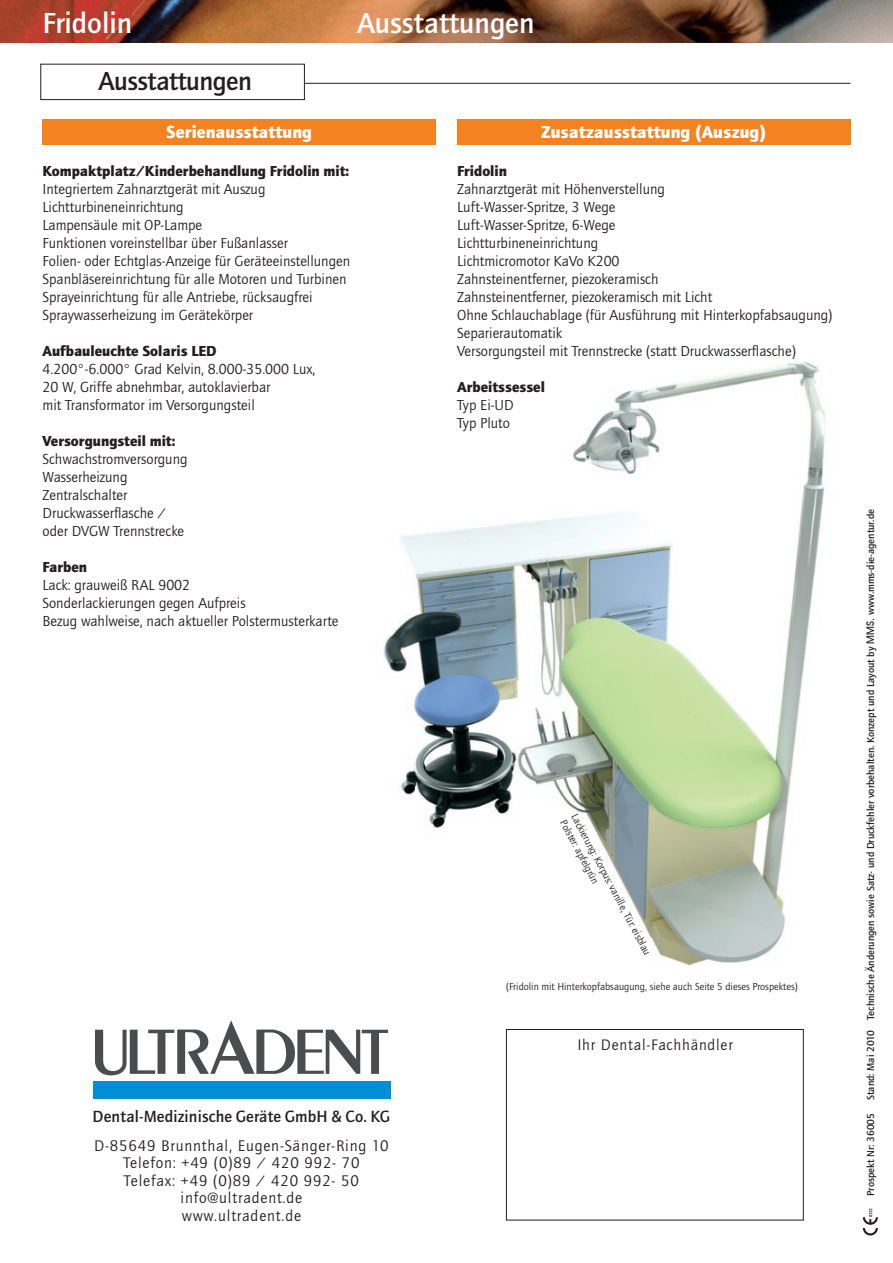
<style>
.page{position:relative;width:893px;height:1263px;background:#fff}
.page>*{position:absolute;margin:0;border:0;box-sizing:border-box;transform-origin:0 0}
.t1{font:500 30px "Quay Sans";color:#fff}
.t2{font:500 27px "Quay Sans";letter-spacing:-.02em;color:#231f20}
.t3{font:900 18px "Quay Sans";color:#fff}
.t4{font:500 16.8px "Quay Sans";letter-spacing:.01em;color:#231f20}
.t5{font:15.9px/17.5px "Quay Sans";letter-spacing:.05em;color:#231f20;text-align:center}
.t6{font:15.75px "Quay Sans";letter-spacing:.05em;color:#231f20}
.t7{font:15px/18px "Quay Sans";color:#231f20}
.t8{font:900 15px "Quay Sans";color:#231f20}
.t9{font:500 10.5px "Quay Sans";color:#231f20}
.t10{font:10.5px/12.6px "Quay Sans";color:#231f20}
.s1{font-family:"Avant Garde IT Cby BT"}
</style>
<div class="page">
<img style="left:383px;top:361px;width:443px;height:605px">
<img style="left:0;top:0;width:893px;height:43px">
<svg style="left:95px;top:1020px;width:293px;height:55px"></svg>
<div style="left:93px;top:1081px;width:297px;height:18px;background:#008fd5"></div>
<svg style="left:863px;top:1209px;width:15px;height:26px"></svg>
<div style="left:506px;top:1029px;width:298px;height:191px;border:1px solid #231f20"></div>
<hr style="left:43px;top:83px;width:807px;height:1px;background:#231f20">
<div style="left:41px;top:64px;width:263px;height:36px;background:#fff"></div>
<div style="left:40px;top:64px;width:265px;height:36px;border:1px solid #231f20"></div>
<div style="left:43px;top:119px;width:393px;height:26px;background:#f58220"></div>
<div style="left:457px;top:119px;width:393px;height:26px;background:#f58220"></div>
<h1 class="t1" style="left:43px;top:7px;width:91px">Fridolin</h1>
<h1 class="t1" style="left:357px;top:7px;width:179px">Ausstattungen</h1>
<h2 class="t2" style="left:99px;top:66px;width:155px">Ausstattungen</h2>
<p class="t3" style="left:166px;top:121px;width:147px">Serienausstattung</p>
<p class="t3" style="left:541px;top:121px;width:227px">Zusatzausstattung (Auszug)</p>
<p class="t8" style="left:43px;top:162px;width:308px">Kompaktplatz/Kinderbehandlung Fridolin mit:</p>
<p class="t7" style="left:43px;top:180px;width:309px">Integriertem Zahnarztgerät mit Auszug Lichtturbineneinrichtung<br>Lampensäule mit OP-Lampe<br>Funktionen voreinstellbar über Fußanlasser<br>Folien- oder Echtglas-Anzeige für Geräteeinstellungen Spanbläsereinrichtung für alle Motoren und Turbinen Sprayeinrichtung für alle Antriebe, rücksaugfrei Spraywasserheizung im Gerätekörper</p>
<p class="t8" style="left:43px;top:342px;width:176px">Aufbauleuchte Solaris LED</p>
<p class="t7" style="left:43px;top:360px;width:274px">4.200°-6.000° Grad Kelvin, 8.000-35.000 Lux,<br>20 W, Griffe abnehmbar, autoklavierbar<br>mit Transformator im Versorgungsteil</p>
<p class="t8" style="left:43px;top:432px;width:134px">Versorgungsteil mit:</p>
<p class="t7" style="left:43px;top:450px;width:147px">Schwachstromversorgung<br>Wasserheizung<br>Zentralschalter<br>Druckwasserflasche / oder DVGW Trennstrecke</p>
<p class="t8" style="left:43px;top:558px;width:46px">Farben</p>
<p class="t7" style="left:43px;top:576px;width:298px">Lack: grauweiß RAL 9002<br>Sonderlackierungen gegen Aufpreis<br>Bezug wahlweise, nach aktueller Polstermusterkarte</p>
<p class="t8" style="left:457px;top:162px;width:51px">Fridolin</p>
<p class="t7" style="left:457px;top:180px;width:377px">Zahnarztgerät mit Höhenverstellung<br>Luft-Wasser-Spritze, 3 Wege<br>Luft-Wasser-Spritze, 6-Wege<br>Lichtturbineneinrichtung<br>Lichtmicromotor KaVo K200<br>Zahnsteinentferner, piezokeramisch<br>Zahnsteinentferner, piezokeramisch mit Licht<br>Ohne Schlauchablage (für Ausführung mit Hinterkopfabsaugung)<br>Separierautomatik<br>Versorgungsteil mit Trennstrecke (statt Druckwasserflasche)</p>
<p class="t8" style="left:457px;top:378px;width:89px">Arbeitssessel</p>
<p class="t7" style="left:457px;top:396px;width:58px">Typ Ei-UD<br>Typ Pluto</p>
<p class="t4" style="left:93px;top:1107px;width:299px">Dental-Medizinische Geräte GmbH &amp; Co. KG</p>
<p class="t5" style="left:94px;top:1137px;width:296px">D-85649 Brunnthal, Eugen-Sänger-Ring 10<br>Telefon: +49 (0)89 / 420 992- 70<br>Telefax: +49 (0)89 / 420 992- 50 info@ultradent.de<br>www.ultradent.de</p>
<p class="t10" style="left:580px;top:812px;width:159px;rotate:62deg">Lackierung: Korpus: vanille, Tür: eisblau<br>Polster: apfelgrün</p>
<p class="t10" style="left:506px;top:980px;width:293px">(Fridolin mit Hinterkopfabsaugung, siehe auch Seite 5 dieses Prospektes)</p>
<p class="t6" style="left:577px;top:1036px;width:157px">Ihr Dental-Fachhändler</p>
<p class="t9" style="left:865px;top:1100px;width:592px;rotate:-90deg">Stand: Mai 2010 Technische Änderungen sowie Satz- und Druckfehler vorbehalten. Konzept und Layout by <span class="s1">MMS.</span> www.mms-die-agentur.de</p>
<p class="t9" style="left:865px;top:1196px;width:84px;rotate:-90deg">Prospekt Nr: 36005</p>
</div>
